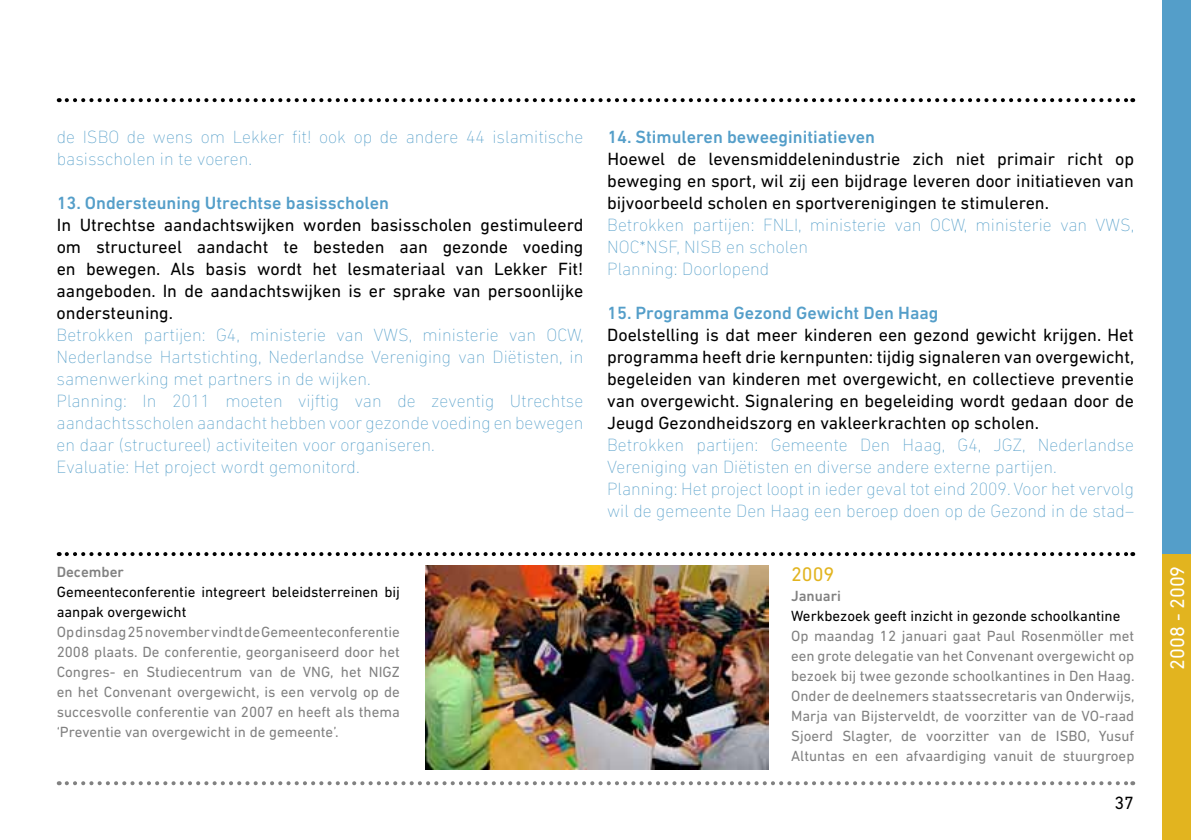
<style>
.page{position:relative;width:1191px;height:840px;background:#fff}
.page>*{position:absolute;margin:0;border:0;box-sizing:border-box;transform-origin:0 0}
.t1{font:20px "DIN Next LT Pro";color:#fff}
.t2{font:20px "DIN Next LT Pro";color:#e2b41f}
.t3{font:200 18px/22px "DIN Next LT Pro";color:#549ec9}
.t4{font:18px/22px "DIN Next LT Pro";color:#000;text-align:justify}
.t5{font:500 18px "DIN Next LT Pro";color:#549ec9}
.t6{font:15px/20px "DIN Next LT Pro";color:#818181;text-align:justify}
.t7{font:15px/20px "DIN Next LT Pro";color:#000}
.t8{font:500 15px "DIN Next LT Pro";color:#818181}
</style>
<div class="page">
<svg style="left:67px;top:98px;width:1066px;height:4px"></svg>
<svg style="left:67px;top:781px;width:1066px;height:3px"></svg>
<svg style="left:67px;top:552px;width:1066px;height:3px"></svg>
<div style="left:1162px;top:553px;width:29px;height:286px;background:#e2b41f"></div>
<div style="left:1162px;top:0;width:29px;height:553px;background:#549ec9"></div>
<img style="left:425px;top:565px;width:343px;height:204px">
<p class="t3" style="left:57px;top:125px;width:528px">de ISBO de wens om Lekker fit! ook op de andere 44 islamitische basisscholen in te voeren.</p>
<p class="t5" style="left:57px;top:192px;width:334px">13. Ondersteuning Utrechtse basisscholen</p>
<p class="t4" style="left:57px;top:213px;width:528px">In Utrechtse aandachtswijken worden basisscholen gestimuleerd om structureel aandacht te besteden aan gezonde voeding en bewegen. Als basis wordt het lesmateriaal van Lekker Fit! aangeboden. In de aandachtswijken is er sprake van persoonlijke ondersteuning.</p>
<p class="t3" style="left:57px;top:323px;width:529px">Betrokken partijen: G4, ministerie van VWS, ministerie van OCW, Nederlandse Hartstichting, Nederlandse Vereniging van Diëtisten, in samenwerking met partners in de wijken.<br>Planning: In 2011 moeten vijftig van de zeventig Utrechtse aandachtsscholen aandacht hebben voor gezonde voeding en bewegen en daar (structureel) activiteiten voor organiseren.<br>Evaluatie: Het project wordt gemonitord.</p>
<p class="t8" style="left:57px;top:562px;width:69px">December</p>
<p class="t7" style="left:57px;top:581px;width:345px">Gemeenteconferentie integreert beleidsterreinen bij aanpak overgewicht</p>
<p class="t6" style="left:57px;top:621px;width:345px">Opdinsdag25novembervindtdeGemeenteconferentie 2008 plaats. De conferentie, georganiseerd door het Congres- en Studiecentrum van de VNG, het NIGZ en het Convenant overgewicht, is een vervolg op de succesvolle conferentie van 2007 en heeft als thema ‘Preventie van overgewicht in de gemeente’.</p>
<p class="t5" style="left:607px;top:126px;width:269px">14. Stimuleren beweeginitiatieven</p>
<p class="t4" style="left:607px;top:147px;width:528px">Hoewel de levensmiddelenindustrie zich niet primair richt op beweging en sport, wil zij een bijdrage leveren door initiatieven van bijvoorbeeld scholen en sportverenigingen te stimuleren.</p>
<p class="t3" style="left:607px;top:213px;width:528px">Betrokken partijen: FNLI, ministerie van OCW, ministerie van VWS,<br>NOC*NSF, NISB en scholen<br>Planning: Doorlopend</p>
<p class="t5" style="left:607px;top:302px;width:333px">15. Programma Gezond Gewicht Den Haag</p>
<p class="t4" style="left:607px;top:323px;width:528px">Doelstelling is dat meer kinderen een gezond gewicht krijgen. Het programma heeft drie kernpunten: tijdig signaleren van overgewicht, begeleiden van kinderen met overgewicht, en collectieve preventie van overgewicht. Signalering en begeleiding wordt gedaan door de Jeugd Gezondheidszorg en vakleerkrachten op scholen.</p>
<p class="t3" style="left:607px;top:433px;width:528px">Betrokken partijen: Gemeente Den Haag, G4, JGZ, Nederlandse Vereniging van Diëtisten en diverse andere externe partijen.<br>Planning: Het project loopt in ieder geval tot eind 2009. Voor het vervolg wil de gemeente Den Haag een beroep doen op de Gezond in de stad–</p>
<p class="t2" style="left:791px;top:562px;width:45px">2009</p>
<p class="t8" style="left:791px;top:586px;width:51px">Januari</p>
<p class="t7" style="left:791px;top:605px;width:331px">Werkbezoek geeft inzicht in gezonde schoolkantine</p>
<p class="t6" style="left:791px;top:625px;width:345px">Op maandag 12 januari gaat Paul Rosenmöller met een grote delegatie van het Convenant overgewicht op bezoek bij twee gezonde schoolkantines in Den Haag.<br>Onder de deelnemers staatssecretaris van Onderwijs, Marja van Bijsterveldt, de voorzitter van de VO-raad Sjoerd Slagter, de voorzitter van de ISBO, Yusuf Altuntas en een afvaardiging vanuit de stuurgroep</p>
<p class="t4" style="left:1114px;top:790px;width:21px">37</p>
<p class="t1" style="left:1166px;top:669px;width:105px;rotate:-90deg">2008 - 2009</p>
</div>
